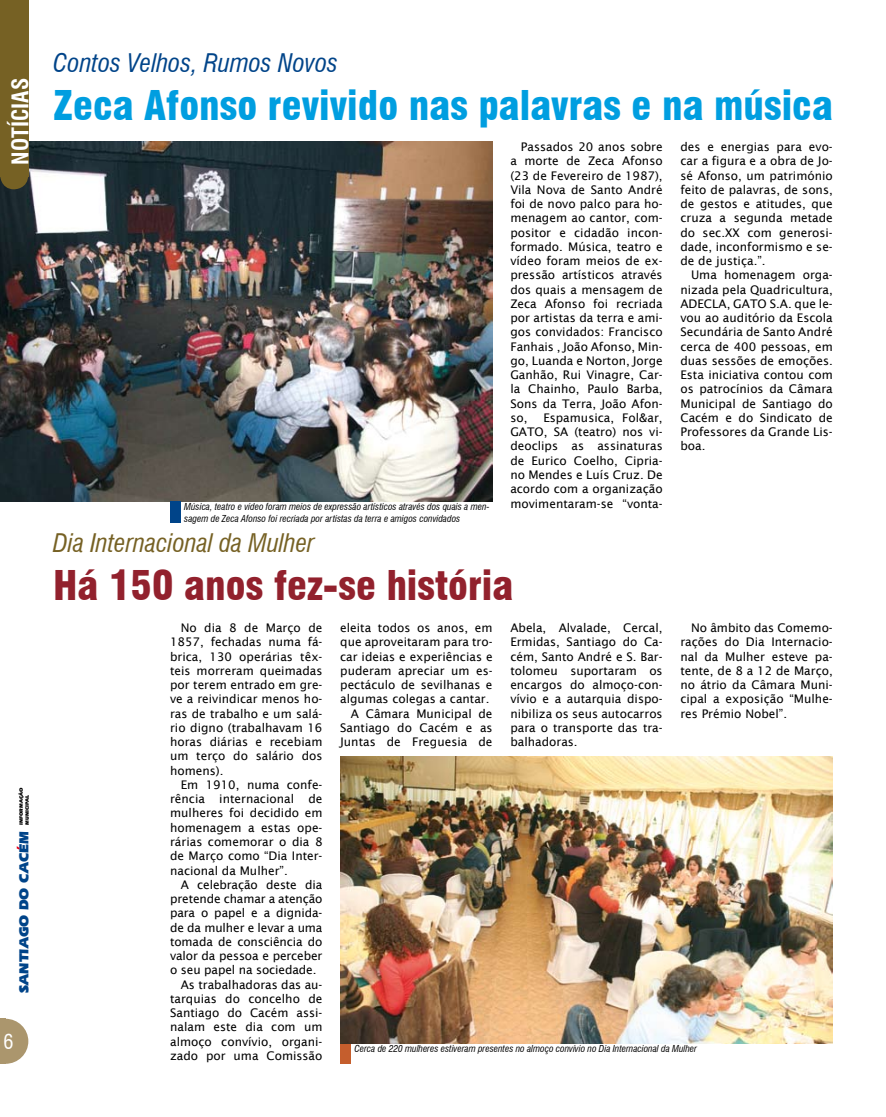
<style>
.page{position:relative;width:886px;height:1117px;background:#fff}
.page>*{position:absolute;margin:0;border:0;box-sizing:border-box;transform-origin:0 0}
.t1{font:900 condensed 40px "Swiss 721 BT";color:#009ee0}
.t2{font:900 condensed 40px "Swiss 721 BT";color:#92212d}
.t3{font:italic condensed 25px "Swiss 721 BT";color:#766124}
.t4{font:italic condensed 25px "Swiss 721 BT";color:#004489}
.t5{font:700 condensed 22.5px "Swiss 721 BT";color:#fff}
.t6{font:900 13.75px "Eras IT Cby BT";color:#004489}
.t7{font:11.88px/14.2px "Lucida Sans";color:#000;text-align:justify}
.t8{font:italic condensed 9.38px/11.2px "Swiss 721 BT";color:#000}
.t9{font:900 5px/6px "Eras IT Cby BT";color:#000}
</style>
<div class="page">
<img style="left:0;top:142px;width:492px;height:359px">
<div style="left:0;top:0;width:29px;height:176px;background:#766124"></div>
<svg style="left:0;top:176px;width:28px;height:13px"></svg>
<svg style="left:5px;top:1018px;width:23px;height:45px"></svg>
<div style="left:0;top:1018px;width:5px;height:45px;background:#ab966d"></div>
<div style="left:170px;top:500px;width:11px;height:22px;background:#004489"></div>
<div style="left:340px;top:1042px;width:11px;height:21px;background:#c55e2d"></div>
<img style="left:340px;top:756px;width:493px;height:287px">
<h3 class="t5" style="left:7px;top:164px;width:88px;rotate:-90deg">NOTÍCIAS</h3>
<p class="t9" style="left:18px;top:824px;width:39px;rotate:-90deg">INFORMAÇÃO<br>MUNICIPAL</p>
<p class="t6" style="left:15px;top:992px;width:163px;rotate:-90deg">SANTIAGO DO CACEM</p>
<h2 class="t4" style="left:53px;top:48px;width:287px">Contos Velhos, Rumos Novos</h2>
<h1 class="t1" style="left:53px;top:82px;width:781px">Zeca Afonso revivido nas palavras e na música</h1>
<p class="t7" style="left:510px;top:140px;width:154px;text-indent:11px">Passados 20 anos sobre a morte de Zeca Afonso (23 de Fevereiro de 1987), Vila Nova de Santo André foi de novo palco para ho&shy;menagem ao cantor, com&shy;positor e cidadão incon&shy;formado. Música, teatro e vídeo foram meios de ex&shy;pressão artísticos através dos quais a mensagem de Zeca Afonso foi recriada por artistas da terra e ami&shy;gos convidados: Francisco Fanhais , João Afonso, Min&shy;go, Luanda e Norton, Jorge Ganhão, Rui Vinagre, Car&shy;la Chainho, Paulo Barba, Sons da Terra, João Afon&shy;so,</p>
<p class="t7" style="left:680px;top:140px;width:154px">des e energias para evo&shy;car a figura e a obra de Jo&shy;sé Afonso, um património feito de palavras, de sons, de gestos e atitudes, que cruza a segunda metade do sec.XX com generosi&shy;dade, inconformismo e se&shy;de de justiça.”.</p>
<p class="t7" style="left:680px;top:268px;width:154px;text-indent:11px">Uma homenagem orga&shy;nizada pela Quadricultura, ADECLA, GATO S.A. que le&shy;vou ao auditório da Escola Secundária de Santo André cerca de 400 pessoas, em duas sessões de emoções.<br>Esta iniciativa contou com os patrocínios da Câmara Municipal de Santiago do Cacém e do Sindicato de Professores da Grande Lis&shy;boa.</p>
<p class="t7" style="left:510px;top:410px;width:154px;text-indent:33px">Espamusica, Fol&amp;ar, GATO, SA (teatro) nos vi&shy;deoclips as assinaturas de Eurico Coelho, Cipria&shy;no Mendes e Luís Cruz. De acordo com a organização movimentaram-se “vonta-</p>
<p class="t8" style="left:184px;top:501px;width:307px">Música, teatro e vídeo foram meios de expressão artísticos através dos quais a men&shy;sagem de Zeca Afonso foi recriada por artistas da terra e amigos convidados</p>
<h2 class="t3" style="left:53px;top:528px;width:263px">Dia Internacional da Mulher</h2>
<h1 class="t2" style="left:53px;top:561px;width:462px">Há 150 anos fez-se história</h1>
<p class="t7" style="left:170px;top:620px;width:154px;text-indent:11px">No dia 8 de Março de 1857, fechadas numa fá&shy;brica, 130 operárias têx&shy;teis morreram queimadas por terem entrado em gre&shy;ve a reivindicar menos ho&shy;ras de trabalho e um salá&shy;rio digno (trabalhavam 16 horas diárias e recebiam um terço do salário dos homens).</p>
<p class="t7" style="left:170px;top:777px;width:154px;text-indent:11px">Em 1910, numa confe&shy;rência internacional de mulheres foi decidido em homenagem a estas ope&shy;rárias comemorar o dia 8 de Março como “Dia Inter&shy;nacional da Mulher”.</p>
<p class="t7" style="left:181px;top:877px;width:143px">A celebração deste dia</p>
<p class="t7" style="left:170px;top:891px;width:154px">pretende chamar a atenção</p>
<p class="t7" style="left:170px;top:905px;width:154px">para o papel e a dignida-</p>
<p class="t7" style="left:170px;top:919px;width:154px">de da mulher e levar a uma</p>
<p class="t7" style="left:170px;top:934px;width:154px">tomada de consciência do</p>
<p class="t7" style="left:170px;top:948px;width:154px">valor da pessoa e perceber</p>
<p class="t7" style="left:170px;top:962px;width:148px">o seu papel na sociedade.</p>
<p class="t7" style="left:181px;top:976px;width:143px">As trabalhadoras das au-</p>
<p class="t7" style="left:170px;top:991px;width:154px">tarquias do concelho de</p>
<p class="t7" style="left:170px;top:1005px;width:154px">Santiago do Cacém assi-</p>
<p class="t7" style="left:170px;top:1019px;width:154px">nalam este dia com um</p>
<p class="t7" style="left:170px;top:1033px;width:154px">almoço convívio, organi-</p>
<p class="t7" style="left:170px;top:1048px;width:154px">zado por uma Comissão</p>
<p class="t7" style="left:340px;top:620px;width:154px;text-align:right">eleita todos os anos, em que aproveitaram para tro&shy;car ideias e experiências e puderam apreciar um es&shy;pectáculo de sevilhanas e algumas colegas a cantar.<br>A Câmara Municipal de<br>Santiago do Cacém e as<br>Juntas de Freguesia de</p>
<p class="t7" style="left:510px;top:620px;width:154px">Abela, Alvalade, Cercal, Ermidas, Santiago do Ca&shy;cém, Santo André e S. Bar&shy;tolomeu suportaram os encargos do almoço-con&shy;vívio e a autarquia dispo&shy;nibiliza os seus autocarros para o transporte das tra&shy;balhadoras.</p>
<p class="t7" style="left:680px;top:620px;width:154px;text-indent:11px">No âmbito das Comemo&shy;rações do Dia Internacio&shy;nal da Mulher esteve pa&shy;tente, de 8 a 12 de Março, no átrio da Câmara Muni&shy;cipal a exposição “Mulhe&shy;res Prémio Nobel”.</p>
<p class="t8" style="left:354px;top:1042px;width:344px">Cerca de 220 mulheres estiveram presentes no almoço convívio no Dia Internacional da Mulher</p>
</div>
